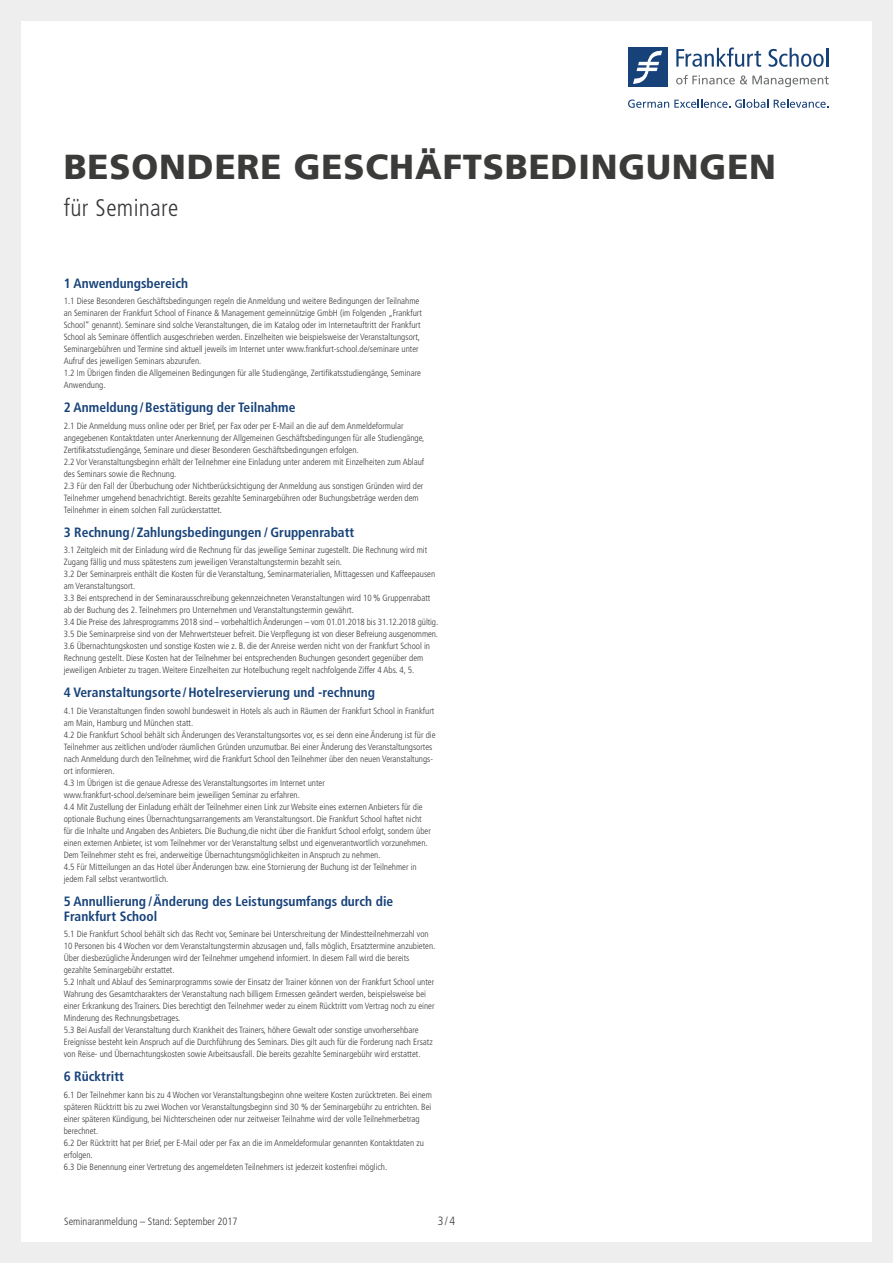
<style>
.page{position:relative;width:893px;height:1263px;background:#eee}
.page>*{position:absolute;margin:0;border:0;box-sizing:border-box;transform-origin:0 0}
.t1{font:900 34.5px "Frutiger LT Arabic 75";letter-spacing:.025em;color:#3b3b3a}
.t2{font:300 condensed 24px "Frutiger LT Std";letter-spacing:.015em;color:#38393b}
.t3{font:700 condensed 13.5px/15px "Frutiger LT Std";color:#174279}
.t4{font:300 condensed 12px "Frutiger LT Std";color:#3b3b3a}
.t5{font:300 condensed 10.5px "Frutiger LT Std";color:#3b3b3a}
.t6{font:300 condensed 9px/12px "Frutiger LT Std";color:#3b3b3a}
</style>
<div class="page">
<div style="left:21px;top:21px;width:851px;height:1221px;background:#fff"></div>
<div style="left:628px;top:47px;width:39px;height:40px;background:#174279"></div>
<svg style="left:633px;top:50px;width:29px;height:34px"></svg>
<svg style="left:676px;top:47px;width:85px;height:20px"></svg>
<svg style="left:769px;top:48px;width:59px;height:19px"></svg>
<svg style="left:676px;top:75px;width:153px;height:12px"></svg>
<svg style="left:628px;top:99px;width:140px;height:9px"></svg>
<svg style="left:774px;top:99px;width:54px;height:9px"></svg>
<h1 class="t1" style="left:64px;top:147px;width:714px">BESONDERE GESCHÄFTSBEDINGUNGEN</h1>
<h2 class="t2" style="left:64px;top:194px;width:116px">für Seminare</h2>
<h3 class="t3" style="left:64px;top:275px;width:126px">1 Anwendungsbereich</h3>
<p class="t6" style="left:64px;top:295px;width:360px">1.1 Diese Besonderen Geschäftsbedingungen regeln die Anmeldung und weitere Bedingungen der Teilnahme an Seminaren der Frankfurt School of Finance &amp; Management gemeinnützige GmbH (im Folgenden „Frankfurt School“ genannt). Seminare sind solche Veranstaltungen, die im Katalog oder im Internetauftritt der Frankfurt School als Seminare öffentlich ausgeschrieben werden. Einzelheiten wie beispielsweise der Veranstaltungsort, Seminargebühren und Termine sind aktuell jeweils im Internet unter www.frankfurt-school.de/seminare unter Aufruf des jeweiligen Seminars abzurufen.<br>1.2 Im Übrigen finden die Allgemeinen Bedingungen für alle Studiengänge, Zertifikatsstudiengänge, Seminare Anwendung.</p>
<h3 class="t3" style="left:64px;top:400px;width:233px">2 Anmeldung/Bestätigung der Teilnahme</h3>
<p class="t6" style="left:64px;top:420px;width:362px">2.1 Die Anmeldung muss online oder per Brief, per Fax oder per E-Mail an die auf dem Anmeldeformular angegebenen Kontaktdaten unter Anerkennung der Allgemeinen Geschäftsbedingungen für alle Studiengänge, Zertifikatsstudiengänge, Seminare und dieser Besonderen Geschäftsbedingungen erfolgen.<br>2.2 Vor Veranstaltungsbeginn erhält der Teilnehmer eine Einladung unter anderem mit Einzelheiten zum Ablauf des Seminars sowie die Rechnung.<br>2.3 Für den Fall der Überbuchung oder Nichtberücksichtigung der Anmeldung aus sonstigen Gründen wird der Teilnehmer umgehend benachrichtigt. Bereits gezahlte Seminargebühren oder Buchungsbeträge werden dem Teilnehmer in einem solchen Fall zurückerstattet.</p>
<h3 class="t3" style="left:64px;top:524px;width:292px">3 Rechnung/Zahlungsbedingungen / Gruppenrabatt</h3>
<p class="t6" style="left:64px;top:544px;width:376px">3.1 Zeitgleich mit der Einladung wird die Rechnung für das jeweilige Seminar zugestellt. Die Rechnung wird mit Zugang fällig und muss spätestens zum jeweiligen Veranstaltungstermin bezahlt sein.<br>3.2 Der Seminarpreis enthält die Kosten für die Veranstaltung, Seminarmaterialien, Mittagessen und Kaffeepausen am Veranstaltungsort.<br>3.3 Bei entsprechend in der Seminarausschreibung gekennzeichneten Veranstaltungen wird 10% Gruppenrabatt ab der Buchung des 2. Teilnehmers pro Unternehmen und Veranstaltungstermin gewährt.<br>3.4 Die Preise des Jahresprogramms 2018 sind – vorbehaltlich Änderungen – vom 01.01.2018 bis 31.12.2018 gültig.<br>3.5 Die Seminarpreise sind von der Mehrwertsteuer befreit. Die Verpflegung ist von dieser Befreiung ausgenommen.<br>3.6 Übernachtungskosten und sonstige Kosten wie z. B. die der Anreise werden nicht von der Frankfurt School in Rechnung gestellt. Diese Kosten hat der Teilnehmer bei entsprechenden Buchungen gesondert gegenüber dem jeweiligen Anbieter zu tragen. Weitere Einzelheiten zur Hotelbuchung regelt nachfolgende Ziffer 4 Abs. 4, 5.</p>
<h3 class="t3" style="left:64px;top:685px;width:313px">4 Veranstaltungsorte /Hotelreservierung und -rechnung</h3>
<p class="t6" style="left:64px;top:705px;width:373px">4.1 Die Veranstaltungen finden sowohl bundesweit in Hotels als auch in Räumen der Frankfurt School in Frankfurt am Main, Hamburg und München statt.<br>4.2 Die Frankfurt School behält sich Änderungen des Veranstaltungsortes vor, es sei denn eine Änderung ist für die Teilnehmer aus zeitlichen und/oder räumlichen Gründen unzumutbar. Bei einer Änderung des Veranstaltungsortes nach Anmeldung durch den Teilnehmer, wird die Frankfurt School den Teilnehmer über den neuen Veranstaltungs&shy;ort informieren.<br>4.3 Im Übrigen ist die genaue Adresse des Veranstaltungsortes im Internet unter www.frankfurt-school.de/seminare beim jeweiligen Seminar zu erfahren.<br>4.4 Mit Zustellung der Einladung erhält der Teilnehmer einen Link zur Website eines externen Anbieters für die optionale Buchung eines Übernachtungsarrangements am Veranstaltungsort. Die Frankfurt School haftet nicht<br>für die Inhalte und Angaben des Anbieters. Die Buchung,die nicht über die Frankfurt School erfolgt, sondern über einen externen Anbieter, ist vom Teilnehmer vor der Veranstaltung selbst und eigenverantwortlich vorzunehmen.<br>Dem Teilnehmer steht es frei, anderweitige Übernachtungsmöglichkeiten in Anspruch zu nehmen.<br>4.5 Für Mitteilungen an das Hotel über Änderungen bzw. eine Stornierung der Buchung ist der Teilnehmer in jedem Fall selbst verantwortlich.</p>
<h3 class="t3" style="left:64px;top:893px;width:331px">5 Annullierung /Änderung des Leistungsumfangs durch die<br>Frankfurt School</h3>
<p class="t6" style="left:64px;top:928px;width:373px">5.1 Die Frankfurt School behält sich das Recht vor, Seminare bei Unterschreitung der Mindestteilnehmerzahl von 10 Personen bis 4 Wochen vor dem Veranstaltungstermin abzusagen und, falls möglich, Ersatztermine anzubieten.<br>Über diesbezügliche Änderungen wird der Teilnehmer umgehend informiert. In diesem Fall wird die bereits gezahlte Seminargebühr erstattet.<br>5.2 Inhalt und Ablauf des Seminarprogramms sowie der Einsatz der Trainer können von der Frankfurt School unter Wahrung des Gesamtcharakters der Veranstaltung nach billigem Ermessen geändert werden, beispielsweise bei einer Erkrankung des Trainers. Dies berechtigt den Teilnehmer weder zu einem Rücktritt vom Vertrag noch zu einer Minderung des Rechnungsbetrages.<br>5.3 Bei Ausfall der Veranstaltung durch Krankheit des Trainers, höhere Gewalt oder sonstige unvorhersehbare Ereignisse besteht kein Anspruch auf die Durchführung des Seminars. Dies gilt auch für die Forderung nach Ersatz von Reise- und Übernachtungskosten sowie Arbeitsausfall. Die bereits gezahlte Seminargebühr wird erstattet.</p>
<h3 class="t3" style="left:64px;top:1069px;width:62px">6 Rücktritt</h3>
<p class="t6" style="left:64px;top:1089px;width:370px">6.1 Der Teilnehmer kann bis zu 4 Wochen vor Veranstaltungsbeginn ohne weitere Kosten zurücktreten. Bei einem späteren Rücktritt bis zu zwei Wochen vor Veranstaltungsbeginn sind 30 % der Seminargebühr zu entrichten. Bei einer späteren Kündigung, bei Nichterscheinen oder nur zeitweiser Teilnahme wird der volle Teilnehmerbetrag berechnet.<br>6.2 Der Rücktritt hat per Brief, per E-Mail oder per Fax an die im Anmeldeformular genannten Kontaktdaten zu erfolgen.<br>6.3 Die Benennung einer Vertretung des angemeldeten Teilnehmers ist jederzeit kostenfrei möglich.</p>
<p class="t5" style="left:64px;top:1215px;width:175px">Seminaranmeldung – Stand: September 2017</p>
<h3 class="t4" style="left:438px;top:1214px;width:19px">3/4</h3>
</div>
